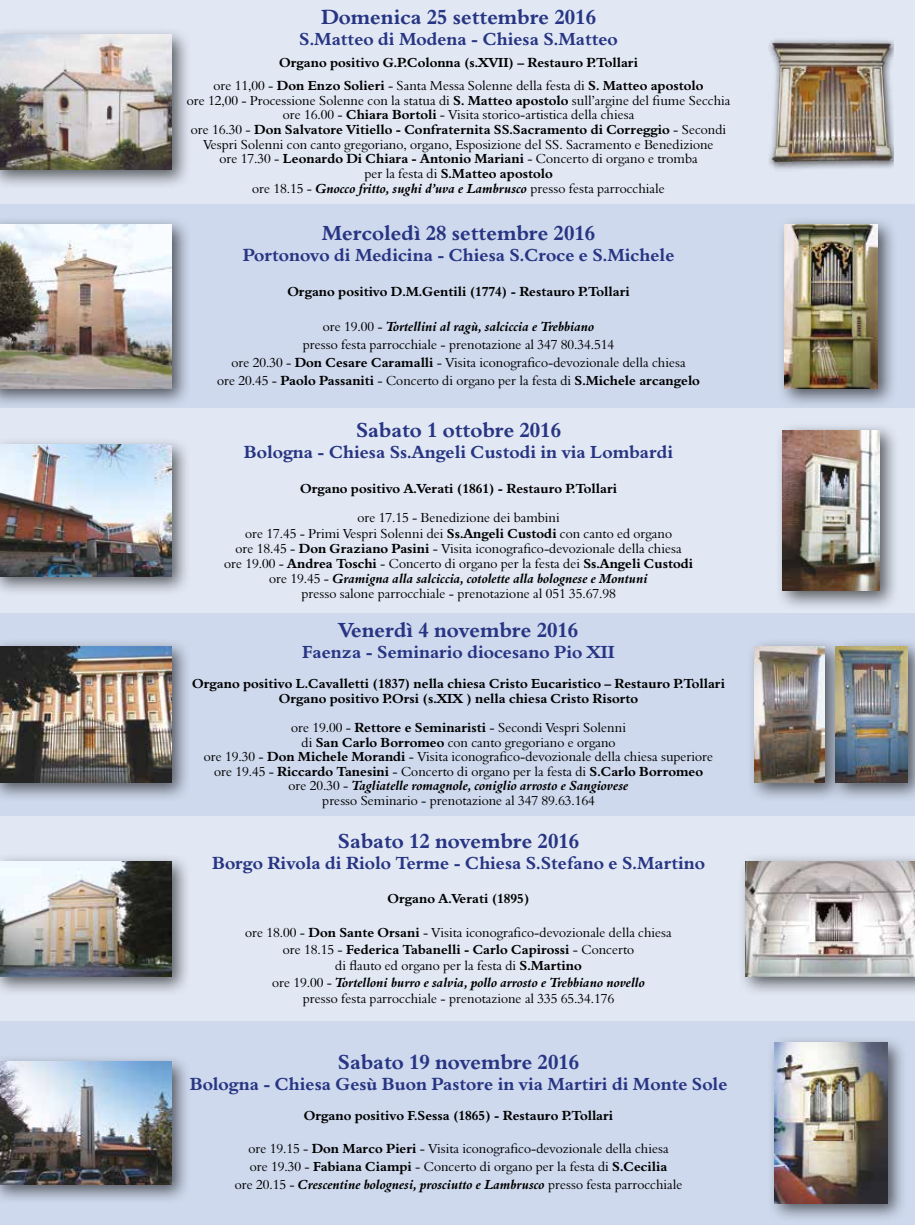
<style>
.page{position:relative;width:915px;height:1225px;background:#fff}
.page>*{position:absolute;margin:0;border:0;box-sizing:border-box;transform-origin:0 0}
.t1{font:21px "Aldine 401 BT Bold A";color:#283583}
.t2{font:18px "Aldine 401 BT Bold A";color:#283583}
.t3{font:13.5px/14.5px "Aldine 401 BT Roman A";color:#000;text-align:center}
.t4{font:13.5px/15px "Aldine 401 BT Bold A";color:#000;text-align:center}
.t5{font:13.5px "Aldine 401 BT Bold Italic A";color:#000}
.s1{font-family:"Aldine 401 BT Bold A"}
.s2{font-family:"Aldine 401 BT Roman A"}
</style>
<div class="page">
<div style="left:0;top:612px;width:914px;height:204px;background:#ced9ed"></div>
<div style="left:0;top:1020px;width:914px;height:205px;background:#ced9ed"></div>
<div style="left:0;top:0;width:914px;height:204px;background:#e1e8f4"></div>
<div style="left:0;top:204px;width:914px;height:204px;background:#ced9ed"></div>
<div style="left:0;top:408px;width:914px;height:204px;background:#e1e8f4"></div>
<div style="left:0;top:816px;width:914px;height:204px;background:#e1e8f4"></div>
<div style="left:0;top:27px;width:192px;height:162px;background:#000;opacity:.6"></div>
<img style="left:0;top:35px;width:171px;height:134px">
<img style="left:768px;top:39px;width:125px;height:131px">
<div style="left:0;top:216px;width:191px;height:192px;background:#000;opacity:.6"></div>
<img style="left:0;top:224px;width:171px;height:164px">
<div style="left:776px;top:216px;width:121px;height:192px;background:#000;opacity:.6"></div>
<img style="left:784px;top:224px;width:92px;height:164px">
<div style="left:774px;top:422px;width:124px;height:189px;background:#000;opacity:.6"></div>
<img style="left:782px;top:430px;width:96px;height:161px">
<div style="left:0;top:436px;width:192px;height:160px;background:#000;opacity:.6"></div>
<img style="left:0;top:444px;width:171px;height:132px">
<div style="left:0;top:638px;width:191px;height:165px;background:#000;opacity:.6"></div>
<img style="left:0;top:646px;width:171px;height:136px">
<div style="left:746px;top:638px;width:98px;height:165px;background:#000;opacity:.6"></div>
<img style="left:754px;top:646px;width:70px;height:136px">
<div style="left:827px;top:638px;width:87px;height:165px;background:#000;opacity:.6"></div>
<img style="left:835px;top:646px;width:71px;height:136px">
<div style="left:0;top:853px;width:191px;height:143px;background:#000;opacity:.6"></div>
<img style="left:0;top:861px;width:171px;height:115px">
<div style="left:737px;top:853px;width:177px;height:143px;background:#000;opacity:.6"></div>
<img style="left:745px;top:861px;width:169px;height:115px">
<div style="left:766px;top:1034px;width:141px;height:189px;background:#000;opacity:.6"></div>
<img style="left:774px;top:1042px;width:112px;height:161px">
<div style="left:0;top:1053px;width:191px;height:151px;background:#000;opacity:.6"></div>
<img style="left:0;top:1061px;width:171px;height:123px">
<h1 class="t1" style="left:321px;top:4px;width:276px">Domenica 25 settembre 2016</h1>
<h2 class="t2" style="left:299px;top:28px;width:320px">S.Matteo di Modena - Chiesa S.Matteo</h2>
<p class="t4" style="left:279px;top:55px;width:360px">Organo positivo G.P.Colonna (s.XVII) – Restauro P.Tollari</p>
<p class="t3" style="left:187px;top:78px;width:545px">ore 11,00 - <span class="s1">Don Enzo Solieri</span> - Santa Messa Solenne della festa di <span class="s1">S. Matteo apostolo<br></span>ore 12,00 - Processione Solenne con la statua di <span class="s1">S. Matteo apostolo</span> sull’argine del fiume Secchia ore 16.00 - <span class="s1">Chiara Bortoli</span> - Visita storico-artistica della chiesa</p>
<p class="t4" style="left:191px;top:122px;width:536px"><span class="s2">ore 16.30 -</span> Don Salvatore Vitiello - Confraternita SS.Sacramento di Correggio <span class="s2">- Secondi</span></p>
<p class="t3" style="left:203px;top:137px;width:511px">Vespri Solenni con canto gregoriano, organo, Esposizione del SS. Sacramento e Benedizione ore 17.30 - <span class="s1">Leonardo Di Chiara - Antonio Mariani</span> - Concerto di organo e tromba</p>
<p class="t4" style="left:364px;top:165px;width:190px"><span class="s2">per la festa di</span> S.Matteo apostolo</p>
<p class="t5" style="left:252px;top:180px;width:414px"><span class="s2">ore 18.15 -</span> Gnocco fritto, sughi d’uva e Lambrusco <span class="s2">presso festa parrocchiale</span></p>
<h1 class="t1" style="left:322px;top:220px;width:275px">Mercoledì 28 settembre 2016</h1>
<h2 class="t2" style="left:242px;top:244px;width:433px">Portonovo di Medicina - Chiesa S.Croce e S.Michele</h2>
<p class="t4" style="left:287px;top:283px;width:344px">Organo positivo D.M.Gentili (1774) - Restauro P.Tollari</p>
<p class="t5" style="left:322px;top:318px;width:273px"><span class="s2">ore 19.00 -</span> Tortellini al ragù, salciccia e Trebbiano</p>
<p class="t3" style="left:217px;top:335px;width:484px;line-height:18px">presso festa parrocchiale - prenotazione al 347 80.34.514<br>ore 20.30 - <span class="s1">Don Cesare Caramalli</span> - Visita iconografico-devozionale della chiesa<br>ore 20.45 - <span class="s1">Paolo Passaniti</span> - Concerto di organo per la festa di <span class="s1">S.Michele arcangelo</span></p>
<h1 class="t1" style="left:356px;top:417px;width:206px">Sabato 1 ottobre 2016</h1>
<h2 class="t2" style="left:244px;top:441px;width:430px">Bologna - Chiesa Ss.Angeli Custodi in via Lombardi</h2>
<p class="t4" style="left:300px;top:481px;width:318px">Organo positivo A.Verati (1861) - Restauro P.Tollari</p>
<p class="t3" style="left:224px;top:510px;width:470px;line-height:15px">ore 17.15 - Benedizione dei bambini<br>ore 17.45 - Primi Vespri Solenni dei <span class="s1">Ss.Angeli Custodi</span> con canto ed organo<br>ore 18.45 - <span class="s1">Don Graziano Pasini</span> - Visita iconografico-devozionale della chiesa<br>ore 19.00 - <span class="s1">Andrea Toschi</span> - Concerto di organo per la festa dei <span class="s1">Ss.Angeli Custodi</span></p>
<p class="t5" style="left:269px;top:569px;width:380px"><span class="s2">ore 19.45 -</span> Gramigna alla salciccia, cotolette alla bolognese e Montuni</p>
<p class="t3" style="left:301px;top:585px;width:316px">presso salone parrocchiale - prenotazione al 051 35.67.98</p>
<h1 class="t1" style="left:338px;top:616px;width:241px">Venerdì 4 novembre 2016</h1>
<h2 class="t2" style="left:302px;top:640px;width:314px">Faenza - Seminario diocesano Pio XII</h2>
<p class="t4" style="left:192px;top:675px;width:534px">Organo positivo L.Cavalletti (1837) nella chiesa Cristo Eucaristico – Restauro P.Tollari<br>Organo positivo P.Orsi (s.XIX ) nella chiesa Cristo Risorto</p>
<p class="t3" style="left:204px;top:720px;width:510px">ore 19.00 - <span class="s1">Rettore e Seminaristi</span> - Secondi Vespri Solenni<br>di <span class="s1">San Carlo Borromeo</span> con canto gregoriano e organo<br>ore 19.30 - <span class="s1">Don Michele Morandi</span> - Visita iconografico-devozionale della chiesa superiore ore 19.45 - <span class="s1">Riccardo Tanesini</span> - Concerto di organo per la festa di <span class="s1">S.Carlo Borromeo</span></p>
<p class="t5" style="left:288px;top:777px;width:341px"><span class="s2">ore 20.30 -</span> Tagliatelle romagnole, coniglio arrosto e Sangiovese</p>
<p class="t3" style="left:322px;top:793px;width:274px">presso Seminario - prenotazione al 347 89.63.164</p>
<h1 class="t1" style="left:338px;top:828px;width:243px">Sabato 12 novembre 2016</h1>
<h2 class="t2" style="left:212px;top:851px;width:494px">Borgo Rivola di Riolo Terme - Chiesa S.Stefano e S.Martino</h2>
<p class="t4" style="left:387px;top:891px;width:143px">Organo A.Verati (1895)</p>
<p class="t3" style="left:245px;top:925px;width:428px">ore 18.00 - <span class="s1">Don Sante Orsani</span> - Visita iconografico-devozionale della chiesa</p>
<p class="t4" style="left:283px;top:941px;width:353px"><span class="s2">ore 18.15 -</span> Federica Tabanelli - Carlo Capirossi <span class="s2">- Concerto</span></p>
<p class="t3" style="left:335px;top:958px;width:248px">di flauto ed organo per la festa di <span class="s1">S.Martino</span></p>
<p class="t5" style="left:272px;top:973px;width:374px"><span class="s2">ore 19.00 -</span> Tortelloni burro e salvia, pollo arrosto e Trebbiano novello</p>
<p class="t3" style="left:303px;top:991px;width:312px">presso festa parrocchiale - prenotazione al 335 65.34.176</p>
<h1 class="t1" style="left:338px;top:1049px;width:243px">Sabato 19 novembre 2016</h1>
<h2 class="t2" style="left:190px;top:1072px;width:539px">Bologna - Chiesa Gesù Buon Pastore in via Martiri di Monte Sole</h2>
<p class="t4" style="left:304px;top:1107px;width:311px">Organo positivo F.Sessa (1865) - Restauro P.Tollari</p>
<p class="t3" style="left:248px;top:1139px;width:421px;line-height:18px;text-align:left">ore 19.15 - <span class="s1">Don Marco Pieri</span> - Visita iconografico-devozionale della chiesa ore 19.30 - <span class="s1">Fabiana Ciampi</span> - Concerto di organo per la festa di <span class="s1">S.Cecilia</span></p>
<p class="t5" style="left:234px;top:1176px;width:449px"><span class="s2">ore 20.15 -</span> Crescentine bolognesi, prosciutto e Lambrusco <span class="s2">presso festa parrocchiale</span></p>
</div>
